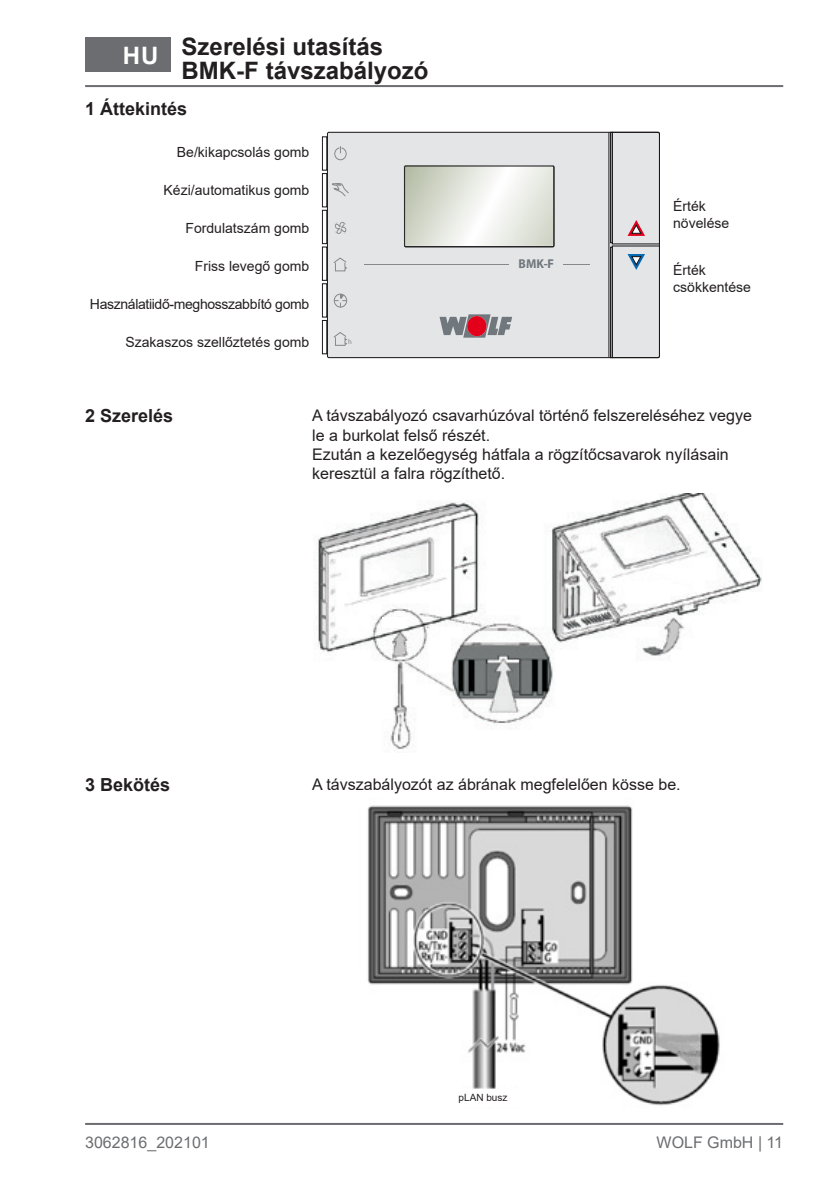
<style>
.page{position:relative;width:840px;height:1191px;background:#fff}
.page>*{position:absolute;margin:0;border:0;box-sizing:border-box;transform-origin:0 0}
.Uberschrift{font:700 24px "Arial";color:#231f20}
.Titel_Laenderkuerzel{font:700 24px "Arial";color:#fff}
._02_Arial_12_Inhalts{font:700 18px "Arial";color:#231f20}
.t1{font:16px/19.2px "Arial";color:#231f20}
.t2{font:16px "Arial";color:#6c6d70}
.Inhaltsverzeichnis_4{font:14px/16.8px "Arial";color:#231f20}
.Inhaltsverzeichnis_4-2{font:14px "Arial";letter-spacing:-.025em;color:#231f20}
.t3{font:700 12.8px "Myriad Pro";color:#70787d;scale:.95 1}
.t4{font:10px "Arial";color:#231f20}
.t5{font:7px "Myriad Pro";color:#87888a;scale:.95 1}
</style>
<div class="page">
<hr style="left:85px;top:85px;width:697px;height:2px;background:#6c6d70">
<hr style="left:85px;top:1123px;width:697px;height:2px;background:#6c6d70">
<div style="left:85px;top:38px;width:85px;height:34px;background:#6c6d70"></div>
<div style="left:329px;top:134px;width:282px;height:222px;background:#e4e5e7"></div>
<div style="left:610px;top:247px;width:2px;height:111px;border:1px solid #1a171b"></div>
<svg style="left:611px;top:134px;width:46px;height:222px;background:#d8d8db"></svg>
<div style="left:610px;top:132px;width:2px;height:111px;border:1px solid #1a171b"></div>
<div style="left:327px;top:132px;width:332px;height:226px;border:1px solid #1a171b;border-radius:2px"></div>
<hr style="left:608px;top:132px;width:1px;height:225px;background:#1a171b">
<div style="left:322px;top:283px;width:5px;height:34px;border:1px solid #1a171b"></div>
<div style="left:322px;top:320px;width:5px;height:34px;border:1px solid #1a171b"></div>
<div style="left:322px;top:247px;width:5px;height:33px;border:1px solid #1a171b"></div>
<div style="left:322px;top:210px;width:5px;height:34px;border:1px solid #1a171b"></div>
<div style="left:322px;top:173px;width:5px;height:34px;border:1px solid #1a171b"></div>
<div style="left:322px;top:137px;width:5px;height:33px;border:1px solid #1a171b"></div>
<hr style="left:364px;top:264px;width:225px;height:1px;background:#87888a">
<svg style="left:333px;top:146px;width:14px;height:15px"></svg>
<div style="left:508px;top:254px;width:54px;height:20px;background:#e4e5e7"></div>
<svg style="left:439px;top:314px;width:73px;height:24px"></svg>
<div style="left:467px;top:316px;width:19px;height:20px;background:#e2001a;border-radius:50%"></div>
<svg style="left:403px;top:165px;width:149px;height:81px"></svg>
<div style="left:404px;top:166px;width:150px;height:81px;border:1px solid #1a171b"></div>
<div style="left:333px;top:294px;width:14px;height:13px;border:1px solid #87888a;border-radius:50%"></div>
<svg style="left:334px;top:294px;width:12px;height:13px"></svg>
<svg style="left:331px;top:183px;width:18px;height:14px"></svg>
<div style="left:335px;top:262px;width:10px;height:9px;border:1px solid #87888a"></div>
<svg style="left:332px;top:257px;width:15px;height:13px"></svg>
<div style="left:335px;top:337px;width:10px;height:9px;border:1px solid #87888a"></div>
<svg style="left:332px;top:331px;width:15px;height:14px"></svg>
<svg style="left:334px;top:221px;width:12px;height:13px"></svg>
<img style="left:316px;top:493px;width:446px;height:258px">
<div style="left:382px;top:617px;width:24px;height:10px;background:#fff"></div>
<svg style="left:661px;top:584px;width:28px;height:12px"></svg>
<svg style="left:388px;top:593px;width:20px;height:11px"></svg>
<svg style="left:653px;top:564px;width:21px;height:11px"></svg>
<img style="left:367px;top:805px;width:353px;height:301px">
<div style="left:441px;top:1089px;width:83px;height:17px;background:#fff"></div>
<p class="Uberschrift" style="left:181px;top:30px;width:203px">Szerelési utasítás</p>
<p class="Uberschrift" style="left:181px;top:54px;width:248px">BMK-F távszabályozó</p>
<p class="Titel_Laenderkuerzel" style="left:123px;top:38px;width:37px">HU</p>
<p class="_02_Arial_12_Inhalts" style="left:85px;top:96px;width:104px">1 Áttekintés</p>
<p class="Inhaltsverzeichnis_4" style="left:177px;top:143px;width:134px">Be/kikapcsolás gomb</p>
<p class="Inhaltsverzeichnis_4" style="left:163px;top:181px;width:147px">Kézi/automatikus gomb</p>
<p class="Inhaltsverzeichnis_4" style="left:185px;top:219px;width:125px">Fordulatszám gomb</p>
<p class="Inhaltsverzeichnis_4" style="left:195px;top:257px;width:116px">Friss levegő gomb</p>
<p class="Inhaltsverzeichnis_4-2" style="left:90px;top:294px;width:221px">Használatiidő-meghosszabbító gomb</p>
<p class="Inhaltsverzeichnis_4" style="left:125px;top:333px;width:185px">Szakaszos szellőztetés gomb</p>
<p class="t5" style="left:348px;top:337px;width:5px">h</p>
<p class="t3" style="left:518px;top:255px;width:39px">BMK-F</p>
<p class="Inhaltsverzeichnis_4" style="left:672px;top:197px;width:58px">Érték növelése</p>
<p class="Inhaltsverzeichnis_4" style="left:672px;top:261px;width:79px">Érték csökkentése</p>
<p class="_02_Arial_12_Inhalts" style="left:85px;top:402px;width:89px">2 Szerelés</p>
<p class="t1" style="left:312px;top:406px;width:441px">A távszabályozó csavarhúzóval történő felszereléséhez vegye le a burkolat felső részét.</p>
<p class="t1" style="left:312px;top:444px;width:418px">Ezután a kezelőegység hátfala a rögzítőcsavarok nyílásain keresztül a falra rögzíthető.</p>
<p class="_02_Arial_12_Inhalts" style="left:85px;top:772px;width:87px">3 Bekötés</p>
<p class="t1" style="left:312px;top:774px;width:370px">A távszabályozót az ábrának megfelelően kösse be.</p>
<p class="t4" style="left:458px;top:1091px;width:50px">pLAN busz</p>
<p class="t2" style="left:85px;top:1131px;width:126px">3062816_202101</p>
<p class="t2" style="left:656px;top:1131px;width:128px">WOLF GmbH | 11</p>
</div>
